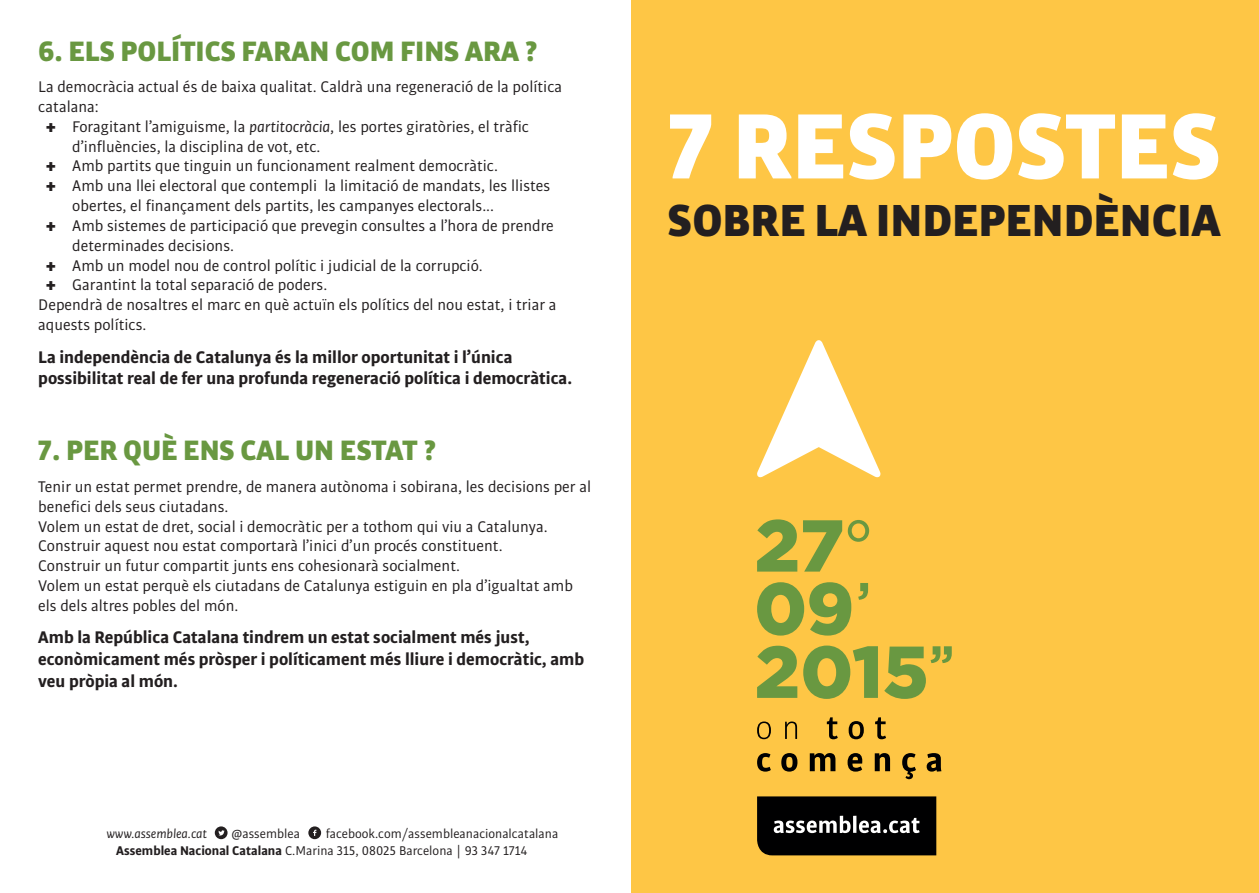
<style>
.page{position:relative;width:1259px;height:893px;background:#fff}
.page>*{position:absolute;margin:0;border:0;box-sizing:border-box;transform-origin:0 0}
.t1{font:900 99px "Bulo";color:#fff}
.t2{font:900 48px "Bulo";color:#231f20}
.t3{font:900 30px "Bulo";color:#699841}
.t4{font:700 18px/21.6px "Bulo";color:#231f20}
.t5{font:16.5px/19.8px "Bulo";color:#231f20}
.t6{font:13.5px/16.8px "Bulo";color:#231f20}
.t7{font:italic 13.5px "Bulo";color:#231f20}
.s1{font-weight:900}
.s2{font-style:italic}
.s3{font-weight:700}
</style>
<div class="page">
<div style="left:631px;top:0;width:628px;height:893px;background:#fec645"></div>
<svg style="left:757px;top:721px;width:14px;height:18px"></svg>
<svg style="left:785px;top:721px;width:12px;height:18px"></svg>
<svg style="left:827px;top:717px;width:11px;height:22px"></svg>
<svg style="left:848px;top:721px;width:16px;height:18px"></svg>
<svg style="left:875px;top:717px;width:11px;height:22px"></svg>
<svg style="left:757px;top:753px;width:14px;height:19px"></svg>
<svg style="left:781px;top:753px;width:16px;height:19px"></svg>
<svg style="left:810px;top:753px;width:25px;height:18px"></svg>
<svg style="left:847px;top:753px;width:15px;height:19px"></svg>
<svg style="left:874px;top:753px;width:16px;height:18px"></svg>
<svg style="left:902px;top:753px;width:14px;height:26px"></svg>
<svg style="left:926px;top:753px;width:15px;height:19px"></svg>
<svg style="left:757px;top:340px;width:124px;height:138px"></svg>
<svg style="left:757px;top:796px;width:179px;height:59px;background:#1b1a19"></svg>
<svg style="left:757px;top:519px;width:194px;height:180px"></svg>
<svg style="left:308px;top:826px;width:13px;height:13px"></svg>
<svg style="left:215px;top:826px;width:12px;height:13px"></svg>
<h3 class="t3" style="left:38px;top:31px;width:502px">6. ELS POLÍTICS FARAN COM FINS ARA ?</h3>
<p class="t5" style="left:38px;top:77px;width:525px">La democràcia actual és de baixa qualitat. Caldrà una regeneració de la política</p>
<p class="t5" style="left:38px;top:96px;width:62px">catalana:</p>
<p class="t5" style="left:45px;top:116px;width:485px"><span class="s1">+</span> Foragitant l’amiguisme, la <span class="s2">partitocràcia</span>, les portes giratòries, el tràfic</p>
<p class="t5" style="left:72px;top:136px;width:250px">d’influències, la disciplina de vot, etc.</p>
<p class="t5" style="left:45px;top:156px;width:454px"><span class="s1">+</span> Amb partits que tinguin un funcionament realment democràtic.</p>
<p class="t5" style="left:45px;top:176px;width:506px"><span class="s1">+</span> Amb una llei electoral que contempli la limitació de mandats, les llistes</p>
<p class="t5" style="left:72px;top:195px;width:423px">obertes, el finançament dels partits, les campanyes electorals...</p>
<p class="t5" style="left:45px;top:215px;width:510px"><span class="s1">+</span> Amb sistemes de participació que prevegin consultes a l’hora de prendre</p>
<p class="t5" style="left:72px;top:235px;width:163px">determinades decisions.</p>
<p class="t5" style="left:45px;top:255px;width:439px"><span class="s1">+</span> Amb un model nou de control polític i judicial de la corrupció.</p>
<p class="t5" style="left:45px;top:275px;width:283px"><span class="s1">+</span> Garantint la total separació de poders.</p>
<p class="t5" style="left:38px;top:294px;width:520px">Dependrà de nosaltres el marc en què actuïn els polítics del nou estat, i triar a</p>
<p class="t5" style="left:38px;top:314px;width:110px">aquests polítics.</p>
<p class="t4" style="left:38px;top:346px;width:535px">La independència de Catalunya és la millor oportunitat i l’única possibilitat real de fer una profunda regeneració política i democràtica.</p>
<h3 class="t3" style="left:38px;top:431px;width:401px">7. PER QUÈ ENS CAL UN ESTAT ?</h3>
<p class="t5" style="left:38px;top:476px;width:554px">Tenir un estat permet prendre, de manera autònoma i sobirana, les decisions per al benefici dels seus ciutadans.<br>Volem un estat de dret, social i democràtic per a tothom qui viu a Catalunya.<br>Construir aquest nou estat comportarà l’inici d’un procés constituent.<br>Construir un futur compartit junts ens cohesionarà socialment.<br>Volem un estat perquè els ciutadans de Catalunya estiguin en pla d’igualtat amb els dels altres pobles del món.</p>
<p class="t4" style="left:38px;top:627px;width:547px">Amb la República Catalana tindrem un estat socialment més just, econòmicament més pròsper i políticament més lliure i democràtic, amb veu pròpia al món.</p>
<p class="t6" style="left:116px;top:825px;width:444px;text-indent:210px">facebook.com/assembleanacionalcatalana<br><span class="s3">Assemblea Nacional Catalana</span> C.Marina 315, 08025 Barcelona | 93 347 1714</p>
<p class="t7" style="left:106px;top:825px;width:102px">www.assemblea.cat</p>
<p class="t6" style="left:231px;top:825px;width:70px">@assemblea</p>
<h1 class="t1" style="left:668px;top:80px;width:554px">7 RESPOSTES</h1>
<h2 class="t2" style="left:668px;top:188px;width:554px">SOBRE LA INDEPENDÈNCIA</h2>
</div>
